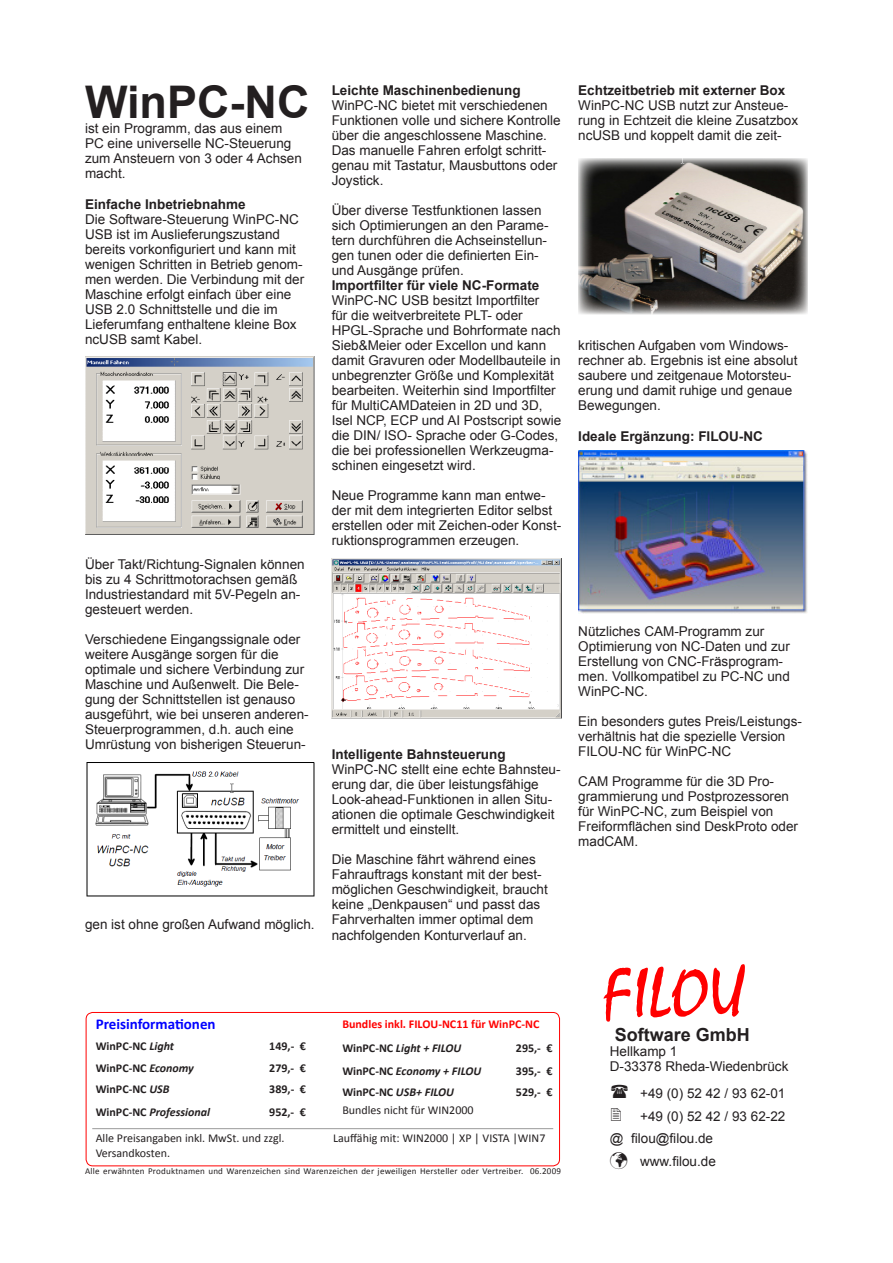
<style>
.page{position:relative;width:893px;height:1263px;background:#fff}
.page>*{position:absolute;margin:0;border:0;box-sizing:border-box;transform-origin:0 0}
.t1{font:72px "Mistral";color:#f00}
.t2{font:700 45px "Arial";color:#231f20}
.t3{font:700 18px "Arial";color:#231f20}
.t4{font:700 15px "Calibri";color:#00f}
.t5{font:13.5px/15px "Arial";color:#231f20}
.t6{font:700 13.5px "Arial";color:#231f20}
.t7{font:12px/14.4px "Calibri";color:#231f20}
.t8{font:700 12px "Calibri";color:#231f20}
.t9{font:italic 700 12px "Calibri";color:#231f20}
.t10{font:700 12px "Calibri";color:#f00}
.t11{font:9px "Calibri";letter-spacing:.025em;color:#231f20}
.s1{font-style:italic}
.s2{font-style:normal}
</style>
<div class="page">
<div style="left:86px;top:1012px;width:474px;height:154px;border:1px solid #ff0202;border-radius:7px"></div>
<hr style="left:92px;top:1128px;width:461px;height:1px;background:#999">
<img style="left:85px;top:357px;width:230px;height:178px">
<img style="left:332px;top:558px;width:229px;height:161px">
<img style="left:86px;top:762px;width:229px;height:135px">
<img style="left:578px;top:158px;width:230px;height:156px">
<img style="left:578px;top:451px;width:230px;height:162px">
<p class="t2" style="left:85px;top:72px;width:226px">WinPC-NC</p>
<p class="t5" style="left:85px;top:121px;width:218px">ist ein Programm, das aus einem<br>PC eine universelle NC-Steuerung zum Ansteuern von 3 oder 4 Achsen macht.</p>
<p class="t6" style="left:85px;top:196px;width:162px">Einfache Inbetriebnahme</p>
<p class="t5" style="left:85px;top:212px;width:221px">Die Software-Steuerung WinPC-NC USB ist im Auslieferungszustand bereits vorkonfiguriert und kann mit wenigen Schritten in Betrieb genom&shy;men werden. Die Verbindung mit der Maschine erfolgt einfach über eine USB 2.0 Schnittstelle und die im Lieferumfang enthaltene kleine Box ncUSB samt Kabel.</p>
<p class="t5" style="left:85px;top:557px;width:221px">Über Takt/Richtung-Signalen können bis zu 4 Schrittmotorachsen gemäß<br>Industriestandard mit 5V-Pegeln an&shy;gesteuert werden.</p>
<p class="t5" style="left:85px;top:632px;width:225px">Verschiedene Eingangssignale oder weitere Ausgänge sorgen für die optimale und sichere Verbindung zur Maschine und Außenwelt. Die Bele&shy;gung der Schnittstellen ist genauso ausgeführt, wie bei unseren anderen-Steuerprogrammen, d.h. auch eine Umrüstung von bisherigen Steuerun-</p>
<p class="t5" style="left:85px;top:917px;width:231px">gen ist ohne großen Aufwand möglich.</p>
<p class="t6" style="left:332px;top:81px;width:191px">Leichte Maschinenbedienung</p>
<p class="t5" style="left:332px;top:98px;width:230px">WinPC-NC bietet mit verschiedenen<br>Funktionen volle und sichere Kontrolle über die angeschlossene Maschine.<br>Das manuelle Fahren erfolgt schritt&shy;genau mit Tastatur, Mausbuttons oder<br>Joystick.</p>
<p class="t5" style="left:332px;top:203px;width:218px">Über diverse Testfunktionen lassen sich Optimierungen an den Parame&shy;tern durchführen die Achseinstellun&shy;gen tunen oder die definierten Ein&shy;und Ausgänge prüfen.</p>
<p class="t6" style="left:332px;top:276px;width:209px">Importfilter für viele NC-Formate</p>
<p class="t5" style="left:332px;top:293px;width:230px">WinPC-NC USB besitzt Importfilter<br>für die weitverbreitete PLT- oder HPGL-Sprache und Bohrformate nach Sieb&amp;Meier oder Excellon und kann damit Gravuren oder Modellbauteile in</p>
<p class="t5" style="left:332px;top:368px;width:231px">unbegrenzter Größe und Komplexität bearbeiten. Weiterhin sind Importfilter für MultiCAMDateien in 2D und 3D, Isel NCP, ECP und AI Postscript sowie die DIN/ ISO- Sprache oder G-Codes,</p>
<p class="t5" style="left:332px;top:443px;width:223px">die bei professionellen Werkzeugma&shy;schinen eingesetzt wird.</p>
<p class="t5" style="left:332px;top:488px;width:231px">Neue Programme kann man entwe&shy;der mit dem integrierten Editor selbst erstellen oder mit Zeichen-oder Konst&shy;ruktionsprogrammen erzeugen.</p>
<p class="t6" style="left:332px;top:746px;width:176px">Intelligente Bahnsteuerung</p>
<p class="t5" style="left:332px;top:762px;width:230px">WinPC-NC stellt eine echte Bahnsteu&shy;erung dar, die über leistungsfähige Look-ahead-Funktionen in allen Situ&shy;ationen die optimale Geschwindigkeit ermittelt und einstellt.</p>
<p class="t5" style="left:332px;top:852px;width:218px">Die Maschine fährt während eines Fahrauftrags konstant mit der best&shy;möglichen Geschwindigkeit, braucht keine „Denkpausen“ und passt das Fahrverhalten immer optimal dem nachfolgenden Konturverlauf an.</p>
<p class="t4" style="left:96px;top:1015px;width:121px">Preisinformationen</p>
<p class="t8" style="left:96px;top:1038px;width:80px">WinPC-NC <span class="s1">Light</span></p>
<p class="t8" style="left:269px;top:1038px;width:38px">149,- €</p>
<p class="t8" style="left:96px;top:1061px;width:100px">WinPC-NC <span class="s1">Economy</span></p>
<p class="t8" style="left:269px;top:1061px;width:38px">279,- €</p>
<p class="t8" style="left:96px;top:1082px;width:75px">WinPC-NC <span class="s1">USB</span></p>
<p class="t8" style="left:269px;top:1082px;width:38px">389,- €</p>
<p class="t9" style="left:96px;top:1104px;width:116px"><span class="s2">WinPC-NC</span> Professional</p>
<p class="t8" style="left:269px;top:1104px;width:38px">952,- €</p>
<p class="t7" style="left:96px;top:1130px;width:190px">Alle Preisangaben inkl. MwSt. und zzgl.<br>Versandkosten.</p>
<p class="t10" style="left:342px;top:1016px;width:199px">Bundles inkl. FILOU-NC11 für WinPC-NC</p>
<p class="t9" style="left:342px;top:1041px;width:121px"><span class="s2">WinPC-NC</span> Light + FILOU</p>
<p class="t8" style="left:516px;top:1041px;width:38px">295,- €</p>
<p class="t9" style="left:342px;top:1063px;width:140px"><span class="s2">WinPC-NC</span> Economy + FILOU</p>
<p class="t8" style="left:516px;top:1063px;width:38px">395,- €</p>
<p class="t9" style="left:342px;top:1084px;width:113px"><span class="s2">WinPC-NC</span> USB+ FILOU</p>
<p class="t8" style="left:516px;top:1084px;width:38px">529,- €</p>
<p class="t7" style="left:342px;top:1102px;width:133px">Bundles nicht für WIN2000</p>
<p class="t7" style="left:333px;top:1130px;width:214px">Lauffähig mit: WIN2000 | XP | VISTA |WIN7</p>
<p class="t11" style="left:85px;top:1165px;width:477px">Alle erwähnten Produktnamen und Warenzeichen sind Warenzeichen der jeweiligen Hersteller oder Vertreiber. 06.2009</p>
<p class="t6" style="left:578px;top:81px;width:209px">Echtzeitbetrieb mit externer Box</p>
<p class="t5" style="left:578px;top:98px;width:221px">WinPC-NC USB nutzt zur Ansteue&shy;rung in Echtzeit die kleine Zusatzbox ncUSB und koppelt damit die zeit-</p>
<p class="t5" style="left:578px;top:338px;width:221px">kritischen Aufgaben vom Windows&shy;rechner ab. Ergebnis ist eine absolut saubere und zeitgenaue Motorsteu&shy;erung und damit ruhige und genaue<br>Bewegungen.</p>
<p class="t6" style="left:578px;top:428px;width:186px">Ideale Ergänzung: FILOU-NC</p>
<p class="t5" style="left:578px;top:624px;width:213px">Nützliches CAM-Programm zur<br>Optimierung von NC-Daten und zur<br>Erstellung von CNC-Fräsprogram&shy;men. Vollkompatibel zu PC-NC und<br>WinPC-NC.</p>
<p class="t5" style="left:578px;top:714px;width:225px">Ein besonders gutes Preis/Leistungs&shy;verhältnis hat die spezielle Version<br>FILOU-NC für WinPC-NC</p>
<p class="t5" style="left:578px;top:774px;width:221px">CAM Programme für die 3D Pro&shy;grammierung und Postprozessoren für WinPC-NC, zum Beispiel von<br>Freiformflächen sind DeskProto oder madCAM.</p>
<p class="t1" style="left:603px;top:950px;width:144px">FILOU</p>
<p class="t3" style="left:615px;top:1023px;width:137px">Software GmbH</p>
<p class="t5" style="left:610px;top:1044px;width:69px">Hellkamp 1</p>
<p class="t5" style="left:610px;top:1059px;width:180px">D-33378 Rheda-Wiedenbrück</p>
<p class="t5" style="left:640px;top:1086px;width:147px">+49 (0) 52 42 / 93 62-01</p>
<p class="t5" style="left:640px;top:1109px;width:147px">+49 (0) 52 42 / 93 62-22</p>
<p class="t5" style="left:610px;top:1131px;width:105px">@ filou@filou.de</p>
<p class="t5" style="left:610px;top:1154px;width:108px">✓ www.filou.de</p>
</div>
